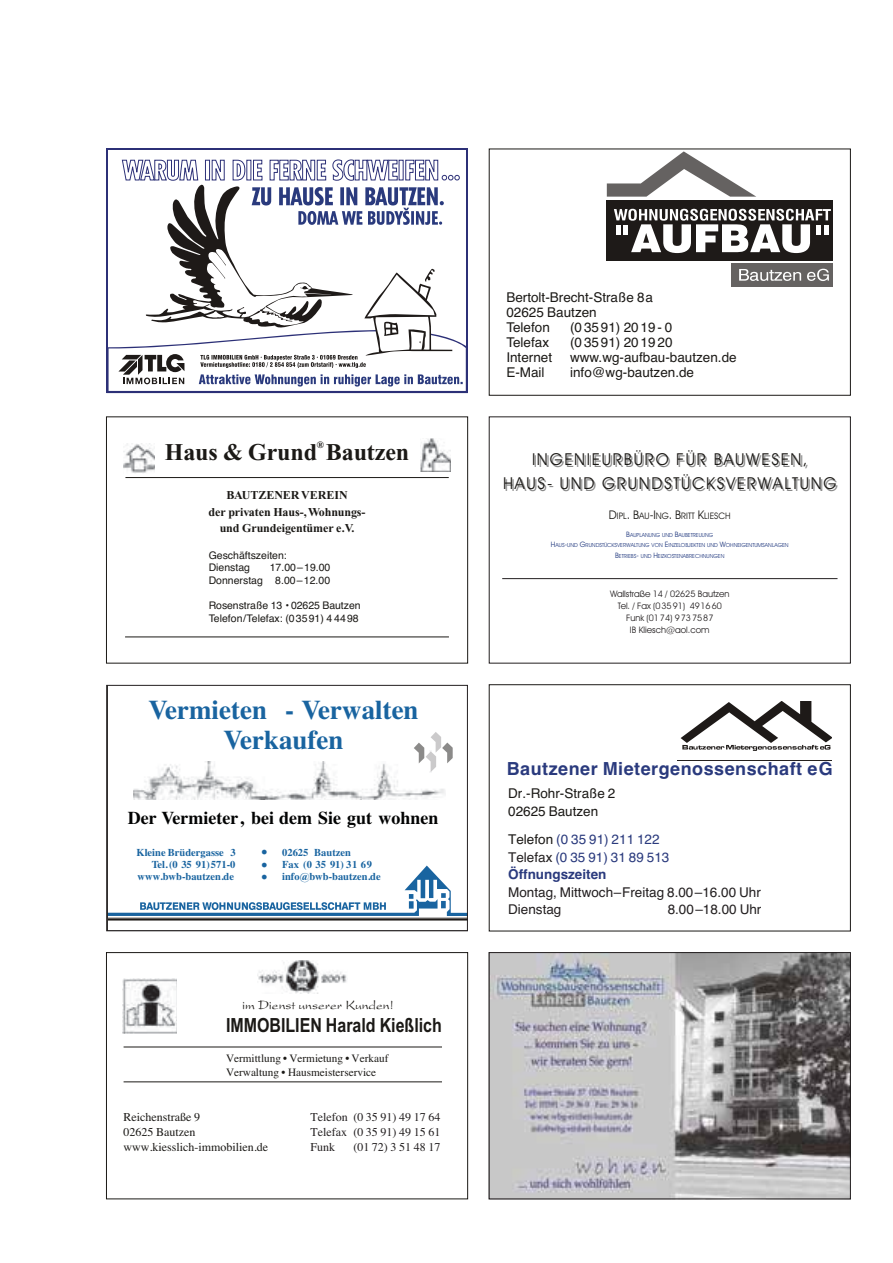
<style>
.page{position:relative;width:893px;height:1263px;background:#fff}
.page>*{position:absolute;margin:0;border:0;box-sizing:border-box;transform-origin:0 0}
.t1{font:27.9px "KP Times Bold";color:#1964a0}
.t2{font:27px/30.2px "KP Times Bold";color:#1964a0;text-align:center}
.t3{font:700 24px "Times New Roman";letter-spacing:-.005em;color:#1b1916}
.t4{font:700 19.5px "Arial Narrow";color:#1b1916}
.t5{font:18px "KP Helvetica Bold";letter-spacing:.03em;color:#2a3a7d}
.t6{font:18px "KP Times Bold";color:#020303}
.t7{font:16.5px/24px "Avant Garde IT Cby BT";letter-spacing:.1em;color:#1b1916;text-align:center}
.t8{font:13.5px/15px "Helvetica";color:#1b1916}
.t9{font:13.5px/17.4px "KP Helvetica Roman";color:#231f20}
.t10{font:13.5px/17.4px "KP Helvetica Roman";color:#2a3a7d}
.t11{font:13.5px/17.4px "KP Helvetica Roman";color:#1b1916}
.t12{font:13.5px "Present";color:#1b1916}
.t13{font:13.5px "KP Helvetica Bold";color:#2a3a7d}
.t14{font:700 12px/16.5px "Times New Roman";letter-spacing:-.005em;color:#1b1916;text-align:center}
.t15{font:12px/15px "KP Times Roman";color:#231f20;text-align:justify}
.t16{font:12px/15px "KP Times Roman";color:#1b1916}
.t17{font:11.25px/13.5px "KP Times Roman";color:#1b1916}
.t18{font:10.5px/12.6px "Helvetica";color:#1b1916}
.t19{font:10.5px/11.7px "KP Times Bold";color:#1964a0;text-align:right}
.t20{font:700 9.75px "Times New Roman";color:#1b1916}
.t21{font:9px/12px "Avant Garde IT Cby BT";color:#231f20;text-align:center}
.t22{font:9px "Avant Garde IT Cby BT";color:#1b1916}
.t23{font:5.7px/10.5px "Avant Garde IT Cby BT";color:#20387e;text-align:center}
.s1{font-family:"Times New Roman";font-weight:700}
.s2{font-size:12px}
.s3{font-size:7.5px}
.s4{color:#1b1916}
.s5{color:#231f20}
</style>
<div class="page">
<div style="left:606px;top:200px;width:226px;height:61px;background:#1e1a18"></div>
<svg style="left:607px;top:151px;width:149px;height:46px"></svg>
<div style="left:731px;top:263px;width:101px;height:24px;background:#656261"></div>
<svg style="left:739px;top:269px;width:62px;height:12px"></svg>
<svg style="left:807px;top:269px;width:22px;height:12px"></svg>
<svg style="left:614px;top:209px;width:217px;height:44px"></svg>
<svg style="left:680px;top:701px;width:151px;height:50px"></svg>
<hr style="left:502px;top:578px;width:335px;height:1px;background:#231f20">
<hr style="left:124px;top:1047px;width:318px;height:1px;background:#1b1916">
<hr style="left:124px;top:1082px;width:318px;height:1px;background:#1b1916">
<div style="left:106px;top:952px;width:362px;height:247px;border:1px solid #1b1916"></div>
<hr style="left:125px;top:477px;width:324px;height:1px;background:#1b1916">
<div style="left:106px;top:417px;width:362px;height:246px;border:1px solid #1b1916"></div>
<img style="left:123px;top:979px;width:54px;height:55px">
<img style="left:258px;top:961px;width:89px;height:32px">
<img style="left:123px;top:443px;width:32px;height:30px">
<img style="left:421px;top:439px;width:30px;height:33px">
<hr style="left:125px;top:637px;width:324px;height:1px;background:#1b1916">
<svg style="left:107px;top:152px;width:361px;height:241px"></svg>
<svg style="left:108px;top:761px;width:358px;height:160px"></svg>
<svg style="left:414px;top:732px;width:39px;height:41px"></svg>
<div style="left:106px;top:685px;width:362px;height:246px;border:1px solid #231f20"></div>
<img style="left:491px;top:954px;width:357px;height:243px">
<div style="left:489px;top:952px;width:361px;height:247px;border:1px solid #231f20"></div>
<p class="t20" style="left:317px;top:441px;width:9px">®</p>
<h3 class="t3" style="left:165px;top:444px;width:246px">Haus &amp; Grund Bautzen</h3>
<p class="t14" style="left:209px;top:488px;width:158px">BAUTZENER VEREIN<br>der privaten Haus-,Wohnungs&shy;und Grundeigentümer e.V.</p>
<p class="t18" style="left:209px;top:550px;width:80px">Geschäftszeiten:<br>Dienstag</p>
<p class="t18" style="left:209px;top:562px;width:123px;text-align:right">17.00–19.00<br>Donnerstag 8.00–12.00</p>
<p class="t18" style="left:209px;top:600px;width:153px">Rosenstraße 13 • 02625 Bautzen<br>Telefon/Telefax: (03591) 4 4498</p>
<h2 class="t2" style="left:149px;top:697px;width:272px">Vermieten - Verwalten<br>Verkaufen</h2>
<h3 class="t6" style="left:128px;top:812px;width:312px">Der Vermieter, bei dem Sie gut wohnen</h3>
<p class="t19" style="left:137px;top:848px;width:101px">Kleine Brüdergasse 3<br>Tel. (0 35 91)571-0 www.bwb-bautzen.de</p>
<p class="t19" style="left:282px;top:848px;width:100px;text-align:left">02625 Bautzen<br>Fax (0 35 91) 31 69 info<span class="s1">@</span>bwb-bautzen.de</p>
<h1 class="t1" style="left:260px;top:848px;width:9px">...</h1>
<p class="t12" style="left:242px;top:1000px;width:153px">im Dienst unserer Kunden!</p>
<h3 class="t4" style="left:226px;top:1014px;width:217px">IMMOBILIEN Harald Kießlich</h3>
<p class="t17" style="left:226px;top:1053px;width:164px">Vermittlung • Vermietung • Verkauf<br>Verwaltung • Hausmeisterservice</p>
<p class="t16" style="left:124px;top:1111px;width:146px">Reichenstraße 9<br>02625 Bautzen www.kiesslich-immobilien.de</p>
<p class="t15" style="left:310px;top:1111px;width:132px">Telefon (0 35 91) 49 17 64<br>Telefax (0 35 91) 49 15 61<br>Funk</p>
<p class="t15" style="left:353px;top:1141px;width:89px">(01 72) 3 51 48 17</p>
<p class="t8" style="left:506px;top:291px;width:148px">Bertolt-Brecht-Straße 8a<br>02625 Bautzen<br>Telefon</p>
<p class="t8" style="left:570px;top:321px;width:104px">(0 35 91) 2019 - 0</p>
<p class="t8" style="left:506px;top:336px;width:44px">Telefax</p>
<p class="t8" style="left:570px;top:336px;width:104px">(0 35 91) 2019 20</p>
<p class="t8" style="left:506px;top:351px;width:47px">Internet</p>
<p class="t8" style="left:570px;top:351px;width:168px">www.wg-aufbau-bautzen.de</p>
<p class="t8" style="left:506px;top:366px;width:40px">E-Mail</p>
<p class="t8" style="left:570px;top:366px;width:125px">info@wg-bautzen.de</p>
<p class="t7" style="left:503px;top:450px;width:335px">INGENIEURBÜRO FÜR BAUWESEN,<br>HAUS- UND GRUNDSTÜCKSVERWALTUNG</p>
<p class="t22" style="left:609px;top:512px;width:123px"><span class="s2">D</span>IPL<span class="s2">. B</span>AU<span class="s2">-I</span>NG<span class="s2">. B</span>RITT <span class="s2">K</span>LIESCH</p>
<p class="t23" style="left:551px;top:530px;width:239px"><span class="s3">B</span>AUPLANUNG UND <span class="s3">B</span>AUBETREUUNG<br><span class="s3">H</span>AUS<span class="s3">-</span>UND <span class="s3">G</span>RUNDSTÜCKSVERWALTUNG VON <span class="s3">E</span>INZELOBJEKTEN UND <span class="s3">W</span>OHNEIGENTUMSANLAGEN<br><span class="s3">B</span>ETRIEBS<span class="s3">-</span> UND <span class="s3">H</span>EIZKOSTENABRECHNUNGEN</p>
<p class="t21" style="left:610px;top:589px;width:121px">Wallstraße 14 / 02625 Bautzen<br>Tel. / Fax (03591) 491660<br>Funk (0174) 9737587<br>IB Kliesch@aol.com</p>
<h3 class="t5" style="left:507px;top:762px;width:328px">Bautzener Mietergenossenschaft eG</h3>
<p class="t11" style="left:508px;top:786px;width:109px">Dr.-Rohr-Straße 2<br>02625 Bautzen</p>
<p class="t10" style="left:508px;top:832px;width:163px"><span class="s4">Telefon</span> (0 35 91) 211 122<br><span class="s5">Telefax</span> (0 35 91) 31 89 513</p>
<p class="t13" style="left:508px;top:869px;width:100px">Öffnungszeiten</p>
<p class="t9" style="left:508px;top:885px;width:254px">Montag, Mittwoch–Freitag 8.00–16.00 Uhr<br>Dienstag</p>
<p class="t9" style="left:668px;top:902px;width:95px">8.00–18.00 Uhr</p>
</div>
